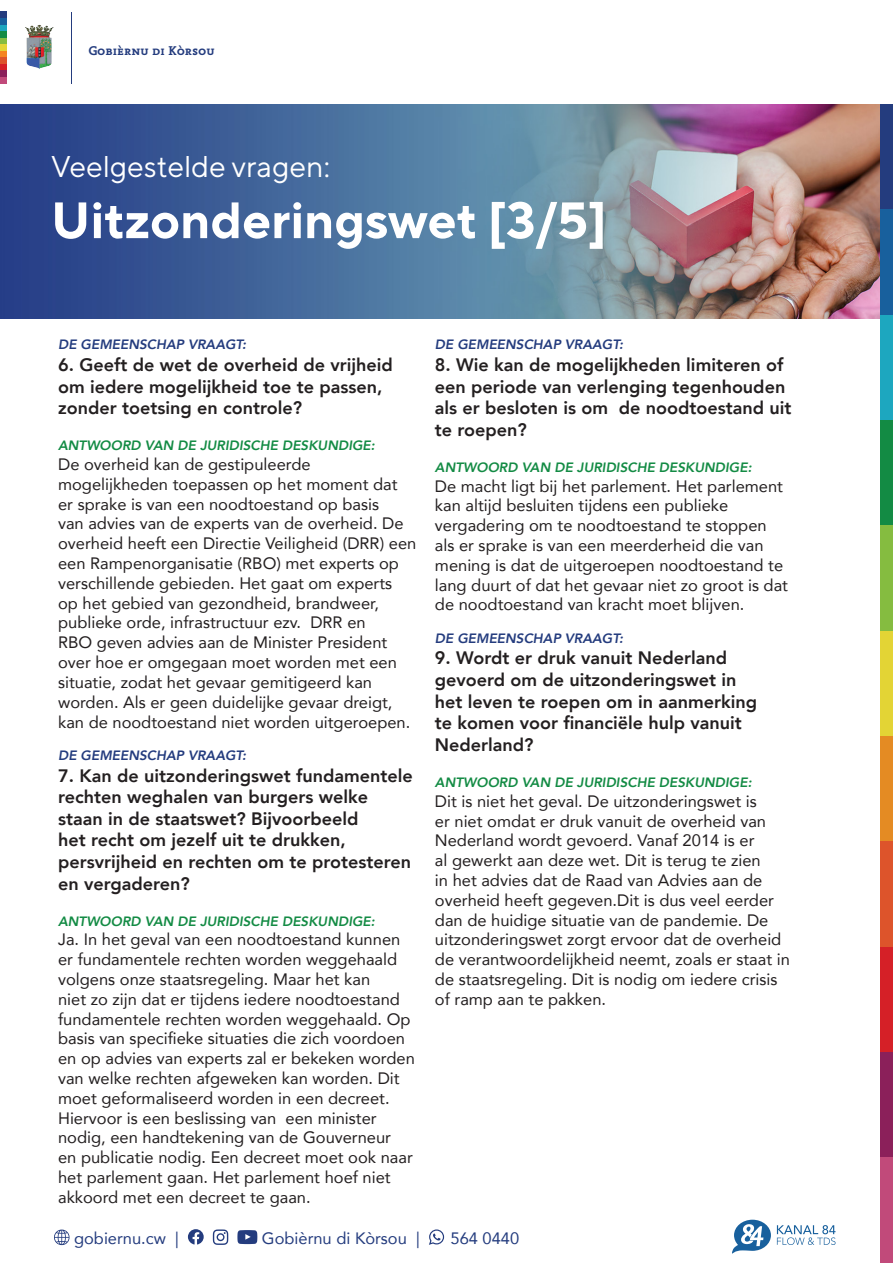
<style>
.page{position:relative;width:893px;height:1263px;background:#fff}
.page>*{position:absolute;margin:0;border:0;box-sizing:border-box;transform-origin:0 0}
.t1{font:700 51px "TT Norms Pro";color:#fff}
.t2{font:30px "TT Norms Pro";color:#fff}
.t3{font:800 18px/21.6px "Avenir";color:#231f20}
.t4{font:16.5px/19.8px "Avenir";color:#231f20}
.t5{font:16.5px "Avenir";color:#243c7e}
.t6{font:italic 800 13.5px "Avenir";color:#138b44}
.t7{font:italic 800 13.5px "Avenir";color:#243c7e}
.t8{font:13.35px "Nexus Mix Bold SC";color:#243c7e}
</style>
<div class="page">
<img style="left:0;top:104px;width:880px;height:215px">
<div style="left:880px;top:104px;width:13px;height:106px;background:#243c7e"></div>
<div style="left:880px;top:210px;width:13px;height:105px;background:#18609d"></div>
<div style="left:880px;top:315px;width:13px;height:105px;background:#1da7bf"></div>
<div style="left:880px;top:420px;width:13px;height:106px;background:#138b44"></div>
<div style="left:880px;top:526px;width:13px;height:105px;background:#85bc40"></div>
<div style="left:880px;top:631px;width:13px;height:105px;background:#e3d435"></div>
<div style="left:880px;top:736px;width:13px;height:106px;background:#e48b23"></div>
<div style="left:880px;top:842px;width:13px;height:105px;background:#dd542b"></div>
<div style="left:880px;top:947px;width:13px;height:105px;background:#d52027"></div>
<div style="left:880px;top:1052px;width:13px;height:106px;background:#8b205a"></div>
<div style="left:880px;top:1158px;width:13px;height:105px;background:#c14a7a"></div>
<svg style="left:1px;top:12px;width:6px;height:6px"></svg>
<div style="left:1px;top:18px;width:6px;height:7px;background:#18609d"></div>
<svg style="left:1px;top:25px;width:6px;height:6px"></svg>
<div style="left:1px;top:31px;width:6px;height:7px;background:#138b44"></div>
<svg style="left:1px;top:38px;width:6px;height:6px"></svg>
<div style="left:1px;top:44px;width:6px;height:7px;background:#e3d435"></div>
<svg style="left:1px;top:51px;width:6px;height:6px"></svg>
<div style="left:1px;top:57px;width:6px;height:7px;background:#dd542b"></div>
<svg style="left:1px;top:64px;width:6px;height:6px"></svg>
<div style="left:1px;top:70px;width:6px;height:7px;background:#8b205a"></div>
<svg style="left:1px;top:77px;width:6px;height:6px"></svg>
<hr style="left:71px;top:12px;width:1px;height:71px;background:#243c7e">
<img style="left:25px;top:25px;width:29px;height:44px">
<svg style="left:54px;top:1229px;width:16px;height:16px"></svg>
<svg style="left:188px;top:1229px;width:16px;height:15px"></svg>
<svg style="left:213px;top:1229px;width:15px;height:16px"></svg>
<svg style="left:237px;top:1230px;width:20px;height:14px"></svg>
<svg style="left:429px;top:1229px;width:15px;height:16px"></svg>
<svg style="left:732px;top:1220px;width:39px;height:34px"></svg>
<svg style="left:777px;top:1225px;width:58px;height:20px"></svg>
<p class="t8" style="left:88px;top:43px;width:128px">Gobièrnu di Kòrsou</p>
<p class="t2" style="left:51px;top:147px;width:281px">Veelgestelde vragen:</p>
<p class="t1" style="left:51px;top:187px;width:557px">Uitzonderingswet [3/5]</p>
<p class="t7" style="left:58px;top:337px;width:190px">DE GEMEENSCHAP VRAAGT:</p>
<p class="t3" style="left:58px;top:354px;width:336px">6. Geeft de wet de overheid de vrijheid om iedere mogelijkheid toe te passen, zonder toetsing en controle?</p>
<p class="t6" style="left:58px;top:438px;width:318px">ANTWOORD VAN DE JURIDISCHE DESKUNDIGE:</p>
<p class="t4" style="left:58px;top:454px;width:360px">De overheid kan de gestipuleerde mogelijkheden toepassen op het moment dat er sprake is van een noodtoestand op basis<br>van advies van de experts van de overheid. De overheid heeft een Directie Veiligheid (DRR) een een Rampenorganisatie (RBO) met experts op verschillende gebieden. Het gaat om experts<br>op het gebied van gezondheid, brandweer, publieke orde, infrastructuur ezv. DRR en<br>RBO geven advies aan de Minister President over hoe er omgegaan moet worden met een situatie, zodat het gevaar gemitigeerd kan worden. Als er geen duidelijke gevaar dreigt, kan de noodtoestand niet worden uitgeroepen.</p>
<p class="t7" style="left:58px;top:747px;width:190px">DE GEMEENSCHAP VRAAGT:</p>
<p class="t3" style="left:58px;top:764px;width:356px">7. Kan de uitzonderingswet fundamentele rechten weghalen van burgers welke staan in de staatswet? Bijvoorbeeld<br>het recht om jezelf uit te drukken, persvrijheid en rechten om te protesteren en vergaderen?</p>
<p class="t6" style="left:58px;top:913px;width:318px">ANTWOORD VAN DE JURIDISCHE DESKUNDIGE:</p>
<p class="t4" style="left:58px;top:929px;width:358px">Ja. In het geval van een noodtoestand kunnen er fundamentele rechten worden weggehaald volgens onze staatsregeling. Maar het kan<br>niet zo zijn dat er tijdens iedere noodtoestand fundamentele rechten worden weggehaald. Op basis van specifieke situaties die zich voordoen en op advies van experts zal er bekeken worden van welke rechten afgeweken kan worden. Dit moet geformaliseerd worden in een decreet.<br>Hiervoor is een beslissing van een minister nodig, een handtekening van de Gouverneur<br>en publicatie nodig. Een decreet moet ook naar het parlement gaan. Het parlement hoef niet akkoord met een decreet te gaan.</p>
<p class="t7" style="left:435px;top:337px;width:190px">DE GEMEENSCHAP VRAAGT:</p>
<p class="t3" style="left:435px;top:354px;width:358px">8. Wie kan de mogelijkheden limiteren of een periode van verlenging tegenhouden als er besloten is om de noodtoestand uit te roepen?</p>
<p class="t6" style="left:435px;top:459px;width:318px">ANTWOORD VAN DE JURIDISCHE DESKUNDIGE:</p>
<p class="t4" style="left:435px;top:476px;width:355px">De macht ligt bij het parlement. Het parlement kan altijd besluiten tijdens een publieke vergadering om te noodtoestand te stoppen als er sprake is van een meerderheid die van mening is dat de uitgeroepen noodtoestand te lang duurt of dat het gevaar niet zo groot is dat de noodtoestand van kracht moet blijven.</p>
<p class="t7" style="left:435px;top:630px;width:190px">DE GEMEENSCHAP VRAAGT:</p>
<p class="t3" style="left:435px;top:647px;width:324px">9. Wordt er druk vanuit Nederland gevoerd om de uitzonderingswet in het leven te roepen om in aanmerking te komen voor financiële hulp vanuit<br>Nederland?</p>
<p class="t6" style="left:435px;top:774px;width:318px">ANTWOORD VAN DE JURIDISCHE DESKUNDIGE:</p>
<p class="t4" style="left:435px;top:791px;width:356px">Dit is niet het geval. De uitzonderingswet is<br>er niet omdat er druk vanuit de overheid van Nederland wordt gevoerd. Vanaf 2014 is er<br>al gewerkt aan deze wet. Dit is terug te zien<br>in het advies dat de Raad van Advies aan de overheid heeft gegeven.Dit is dus veel eerder dan de huidige situatie van de pandemie. De uitzonderingswet zorgt ervoor dat de overheid de verantwoordelijkheid neemt, zoals er staat in de staatsregeling. Dit is nodig om iedere crisis of ramp aan te pakken.</p>
<p class="t5" style="left:74px;top:1225px;width:106px">gobiernu.cw |</p>
<p class="t5" style="left:262px;top:1225px;width:159px">Gobièrnu di Kòrsou |</p>
<p class="t5" style="left:451px;top:1225px;width:70px">564 0440</p>
</div>
